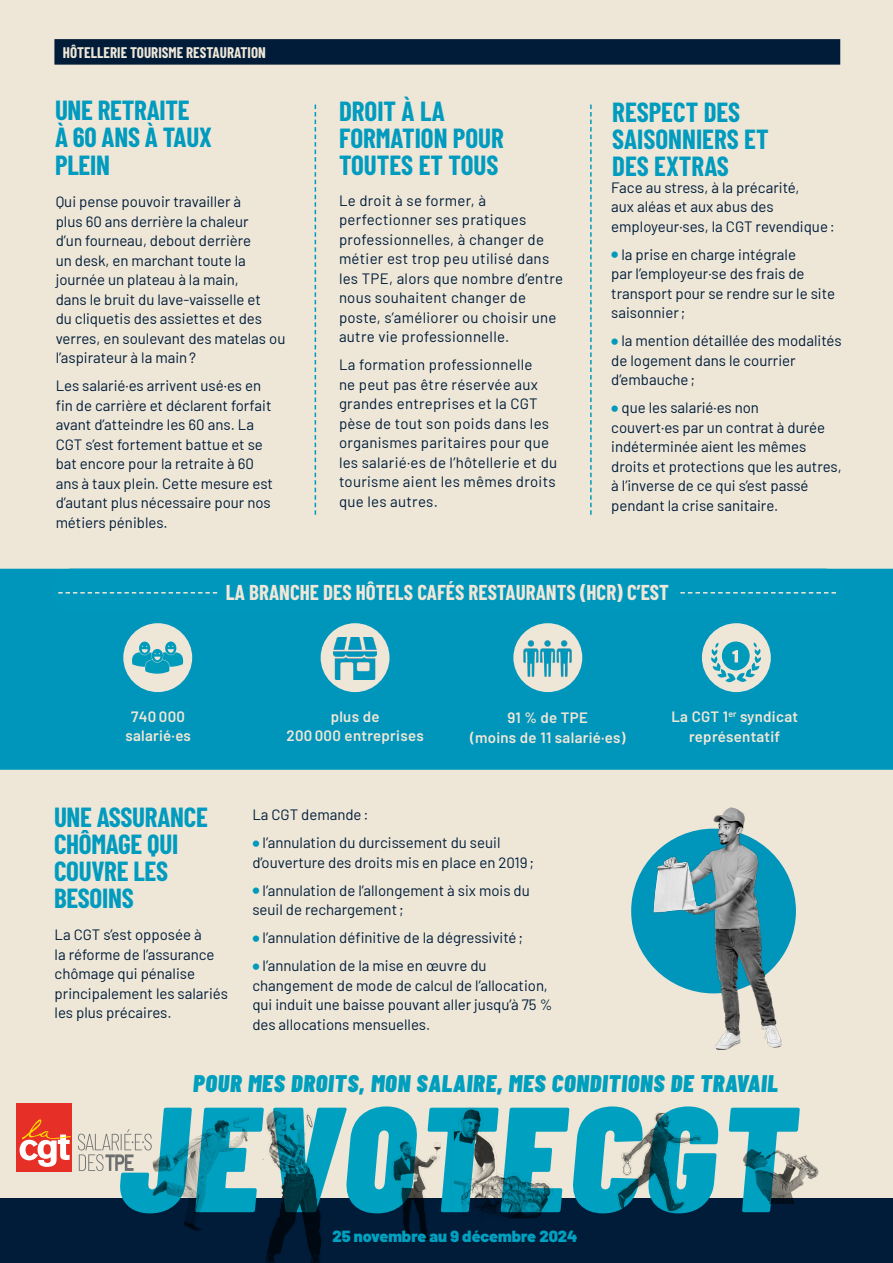
<style>
.page{position:relative;width:893px;height:1263px;background:#fff}
.page>*{position:absolute;margin:0;border:0;box-sizing:border-box;transform-origin:0 0}
.t1{font:900 149.4px "Barlow Condensed";color:#00a1c0}
.t2{font:700 27px/27px "Barlow Condensed";letter-spacing:-.01em;color:#009bbe}
.t3{font:900 24px "Barlow Condensed";color:#009fbe}
.t4{font:700 21px "Barlow Condensed";color:#f0e7d8}
.t5{font:900 16.2px "Barlow";color:#00a1c0}
.t6{font:15px/19.5px "Barlow";color:#001c39}
.t7{font:15px/19.5px "Barlow";letter-spacing:.02em;color:#001c39}
.t8{font:600 15px/19.5px "Barlow";letter-spacing:.02em;color:#f0e7d8;text-align:center}
.t9{font:700 15px "Barlow Condensed";color:#eee7d8}
.s1{font-weight:900;font-size:22.5px;color:#009abc}
</style>
<div class="page">
<div style="left:0;top:0;width:893px;height:1198px;background:#eee7d8"></div>
<div style="left:0;top:569px;width:893px;height:201px;background:#0095ba"></div>
<div style="left:123px;top:623px;width:69px;height:69px;background:#eee7d8;border-radius:50%"></div>
<div style="left:321px;top:623px;width:69px;height:69px;background:#eee7d8;border-radius:50%"></div>
<div style="left:513px;top:623px;width:69px;height:69px;background:#eee7d8;border-radius:50%"></div>
<div style="left:702px;top:623px;width:69px;height:69px;background:#eee7d8;border-radius:50%"></div>
<div style="left:53px;top:569px;width:790px;height:44px;background:#0097bc;border-radius:18px"></div>
<div style="left:330px;top:77px;width:220px;height:118px;background:#eee7d8"></div>
<div style="left:604px;top:90px;width:198px;height:92px;background:#eee7d8"></div>
<div style="left:47px;top:89px;width:198px;height:92px;background:#eee7d8"></div>
<div style="left:45px;top:796px;width:199px;height:118px;background:#eee7d8"></div>
<svg style="left:315px;top:105px;width:1px;height:410px"></svg>
<svg style="left:590px;top:105px;width:2px;height:410px"></svg>
<svg style="left:680px;top:592px;width:156px;height:1px"></svg>
<svg style="left:58px;top:592px;width:159px;height:1px"></svg>
<svg style="left:132px;top:641px;width:52px;height:33px"></svg>
<img style="left:520px;top:634px;width:54px;height:47px">
<svg style="left:711px;top:641px;width:50px;height:41px"></svg>
<div style="left:54px;top:39px;width:786px;height:26px;background:#001c39"></div>
<img style="left:334px;top:637px;width:42px;height:43px">
<img style="left:641px;top:795px;width:176px;height:262px">
<div style="left:0;top:1198px;width:893px;height:65px;background:#001c39"></div>
<svg style="left:78px;top:1129px;width:65px;height:42px;background:#d3cec2"></svg>
<div style="left:17px;top:1103px;width:55px;height:69px;background:#e63027"></div>
<svg style="left:20px;top:1119px;width:51px;height:48px"></svg>
<img style="left:451px;top:1104px;width:103px;height:115px">
<img style="left:742px;top:1147px;width:78px;height:57px">
<img style="left:392px;top:1120px;width:50px;height:121px">
<img style="left:259px;top:1105px;width:77px;height:158px">
<img style="left:613px;top:1105px;width:92px;height:106px">
<img style="left:143px;top:1115px;width:123px;height:123px">
<p class="t9" style="left:63px;top:42px;width:204px">HÔTELLERIE TOURISME RESTAURATION</p>
<h2 class="t2" style="left:55px;top:96px;width:158px">UNE RETRAITE<br>À 60 ANS À TAUX<br>PLEIN</h2>
<p class="t6" style="left:56px;top:191px;width:231px">Qui pense pouvoir travailler à<br>plus 60 ans derrière la chaleur<br>d’un fourneau, debout derrière<br>un desk, en marchant toute la journée un plateau à la main,<br>dans le bruit du lave-vaisselle et<br>du cliquetis des assiettes et des verres, en soulevant des matelas ou l’aspirateur à la main?</p>
<p class="t6" style="left:56px;top:375px;width:219px">Les salarié·es arrivent usé·es en fin de carrière et déclarent forfait avant d’atteindre les 60 ans. La<br>CGT s’est fortement battue et se bat encore pour la retraite à 60 ans à taux plein. Cette mesure est d’autant plus nécessaire pour nos métiers pénibles.</p>
<h2 class="t2" style="left:339px;top:96px;width:166px">DROIT À LA<br>FORMATION POUR<br>TOUTES ET TOUS</h2>
<h2 class="t2" style="left:612px;top:97px;width:158px">RESPECT DES<br>SAISONNIERS ET<br>DES EXTRAS</h2>
<p class="t7" style="left:339px;top:189px;width:226px">Le droit à se former, à perfectionner ses pratiques professionnelles, à changer de métier est trop peu utilisé dans les TPE, alors que nombre d’entre nous souhaitent changer de poste, s’améliorer ou choisir une autre vie professionnelle.</p>
<p class="t7" style="left:339px;top:354px;width:220px">La formation professionnelle<br>ne peut pas être réservée aux grandes entreprises et la CGT pèse de tout son poids dans les organismes paritaires pour que les salarié·es de l’hôtellerie et du tourisme aient les mêmes droits que les autres.</p>
<p class="t6" style="left:611px;top:176px;width:225px">Face au stress, à la précarité,<br>aux aléas et aux abus des employeur·ses, la CGT revendique:</p>
<p class="t6" style="left:611px;top:243px;width:225px"><span class="s1">•</span> la prise en charge intégrale<br>par l’employeur·se des frais de transport pour se rendre sur le site saisonnier;</p>
<p class="t6" style="left:611px;top:330px;width:232px"><span class="s1">•</span> la mention détaillée des modalités de logement dans le courrier d’embauche;</p>
<p class="t6" style="left:611px;top:397px;width:232px"><span class="s1">•</span> que les salarié·es non<br>couvert·es par un contrat à durée indéterminée aient les mêmes droits et protections que les autres, à l’inverse de ce qui s’est passé pendant la crise sanitaire.</p>
<h3 class="t4" style="left:226px;top:577px;width:445px">LA BRANCHE DES HÔTELS CAFÉS RESTAURANTS (HCR) C’EST</h3>
<p class="t8" style="left:125px;top:705px;width:67px">740 000 salarié·es</p>
<p class="t8" style="left:470px;top:707px;width:157px">91 % de TPE<br>(moins de 11 salarié·es)</p>
<p class="t8" style="left:286px;top:705px;width:139px">plus de<br>200 000 entreprises</p>
<h2 class="t2" style="left:54px;top:802px;width:155px">UNE ASSURANCE<br>CHÔMAGE QUI<br>COUVRE LES<br>BESOINS</h2>
<p class="t6" style="left:55px;top:924px;width:175px">La CGT s’est opposée à<br>la réforme de l’assurance chômage qui pénalise principalement les salariés les plus précaires.</p>
<p class="t6" style="left:252px;top:804px;width:118px">La CGT demande:</p>
<p class="t6" style="left:252px;top:832px;width:283px"><span class="s1">•</span> l’annulation du durcissement du seuil d’ouverture des droits mis en place en 2019;</p>
<p class="t6" style="left:252px;top:879px;width:279px"><span class="s1">•</span> l’annulation de l’allongement à six mois du seuil de rechargement;</p>
<p class="t6" style="left:252px;top:927px;width:272px"><span class="s1">•</span> l’annulation définitive de la dégressivité;</p>
<p class="t6" style="left:252px;top:955px;width:302px"><span class="s1">•</span> l’annulation de la mise en œuvre du changement de mode de calcul de l’allocation, qui induit une baisse pouvant aller jusqu’à 75 % des allocations mensuelles.</p>
<p class="t8" style="left:671px;top:706px;width:128px">La CGT 1<sup>er</sup> syndicat représentatif</p>
<h3 class="t3" style="left:193px;top:1067px;width:589px">POUR MES DROITS, MON SALAIRE, MES CONDITIONS DE TRAVAIL</h3>
<h1 class="t1" style="left:117px;top:1053px;width:696px">JEVOTECGT</h1>
<p class="t5" style="left:332px;top:1224px;width:247px">25 novembre au 9 décembre 2024</p>
</div>
